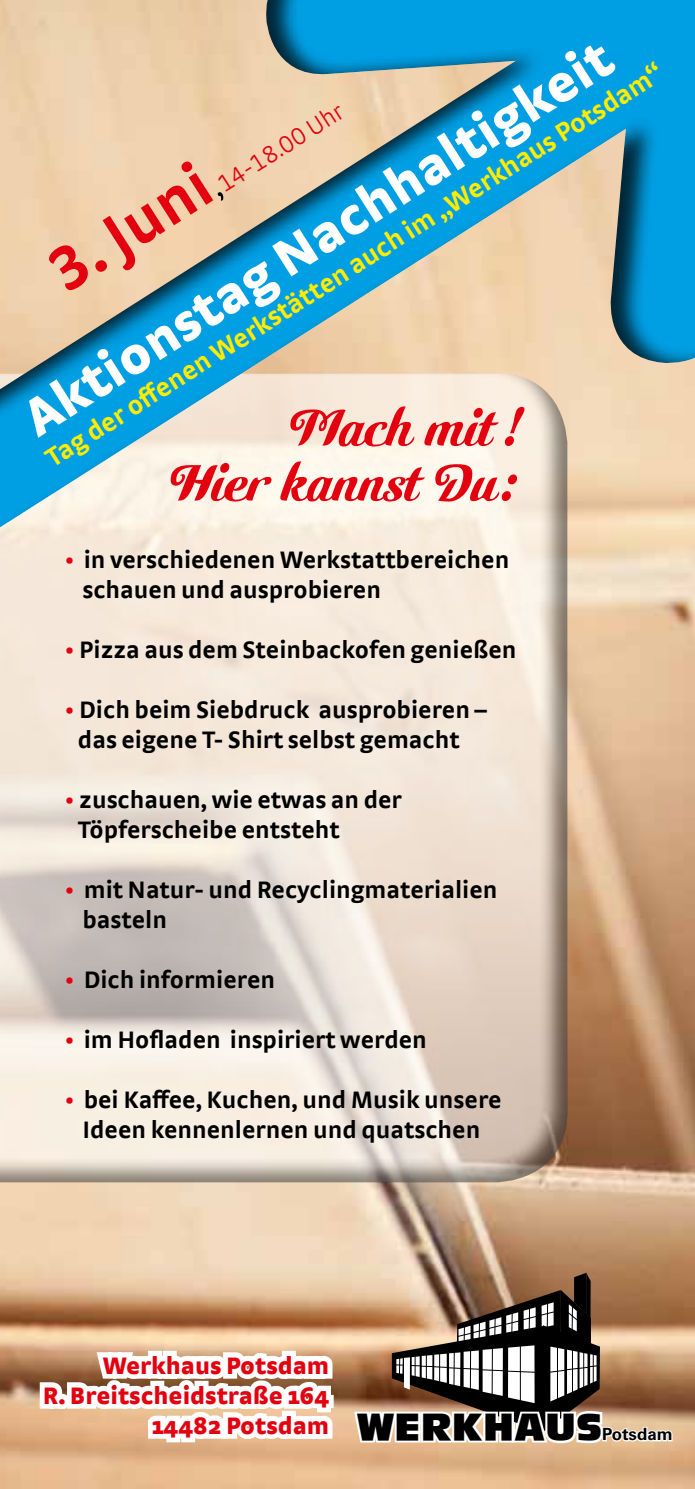
<style>
.page{position:relative;width:695px;height:1489px;background:#fff}
.page>*{position:absolute;margin:0;border:0;box-sizing:border-box;transform-origin:0 0}
.t1{font:700 65px "Strada TF";color:#e3000f}
.t2{font:900 55px "Strada";color:#fff}
.t3{font:55px/55px "Cutiful";color:#e3000f;text-align:right}
.t4{font:37.5px "Antilope Compact Normal";color:#000}
.t5{font:700 27.5px "Strada";color:#ffed00}
.t6{font:700 25px/30px "Strada";color:#000}
.t7{font:900 25px/30px "Strada";color:#e3000f;text-align:right}
.t8{font:300 25px "Strada TF";color:#e3000f}
.t9{font:700 17px "Univers";color:#000}
.s1{font-weight:300;font-size:40px;color:#000}
.s2{color:#e3000f}
</style>
<div class="page">
<img style="left:0;top:570px;width:694px;height:918px">
<div style="left:0;top:355px;width:567px;height:827px;background:#000;opacity:.75"></div>
<div style="left:0;top:0;width:694px;height:570px;background:#000;opacity:.75"></div>
<svg style="left:351px;top:1272px;width:322px;height:183px"></svg>
<svg style="left:35px;top:1344px;width:303px;height:144px"></svg>
<h2 class="t2" style="left:11px;top:396px;width:688px;rotate:-33deg">Aktionstag Nachhaltigkeit</h2>
<p class="t5" style="left:40px;top:449px;width:727px;rotate:-33deg">Tag der offenen Werkstätten auch im „Werkhaus Potsdam“</p>
<p class="t8" style="left:212px;top:175px;width:146px;rotate:-33deg">14-18.00 Uhr</p>
<h1 class="t1" style="left:33px;top:242px;width:190px;rotate:-32deg">3. Juni<span class="s1">,</span></h1>
<h2 class="t3" style="left:163px;top:401px;width:353px">Mach mit !<br>Hier kannst Du:</h2>
<p class="t6" style="left:82px;top:543px;width:428px;text-indent:-18px"><span class="s2">•</span> in verschiedenen Werkstattbereichen schauen und ausprobieren</p>
<p class="t6" style="left:64px;top:633px;width:453px"><span class="s2">•</span> Pizza aus dem Steinbackofen genießen</p>
<p class="t6" style="left:64px;top:693px;width:424px;text-align:center"><span class="s2">•</span> Dich beim Siebdruck ausprobieren – das eigene T- Shirt selbst gemacht</p>
<p class="t6" style="left:78px;top:783px;width:325px;text-indent:-13px"><span class="s2">•</span> zuschauen, wie etwas an der<br>Töpferscheibe entsteht</p>
<p class="t6" style="left:82px;top:873px;width:416px;text-indent:-18px"><span class="s2">•</span> mit Natur- und Recyclingmaterialien basteln</p>
<p class="t6" style="left:64px;top:963px;width:212px"><span class="s2">•</span> Dich informieren</p>
<p class="t6" style="left:64px;top:1023px;width:364px"><span class="s2">•</span> im Hofladen inspiriert werden</p>
<p class="t6" style="left:64px;top:1083px;width:438px;text-align:center"><span class="s2">•</span> bei Kaffee, Kuchen, und Musik unsere<br>Ideen kennenlernen und quatschen</p>
<p class="t7" style="left:43px;top:1349px;width:288px">Werkhaus Potsdam<br>R. Breitscheidstraße 164<br>14482 Potsdam</p>
<h3 class="t4" style="left:356px;top:1404px;width:247px">WERKHAUS</h3>
<p class="t9" style="left:602px;top:1424px;width:72px">Potsdam</p>
</div>
